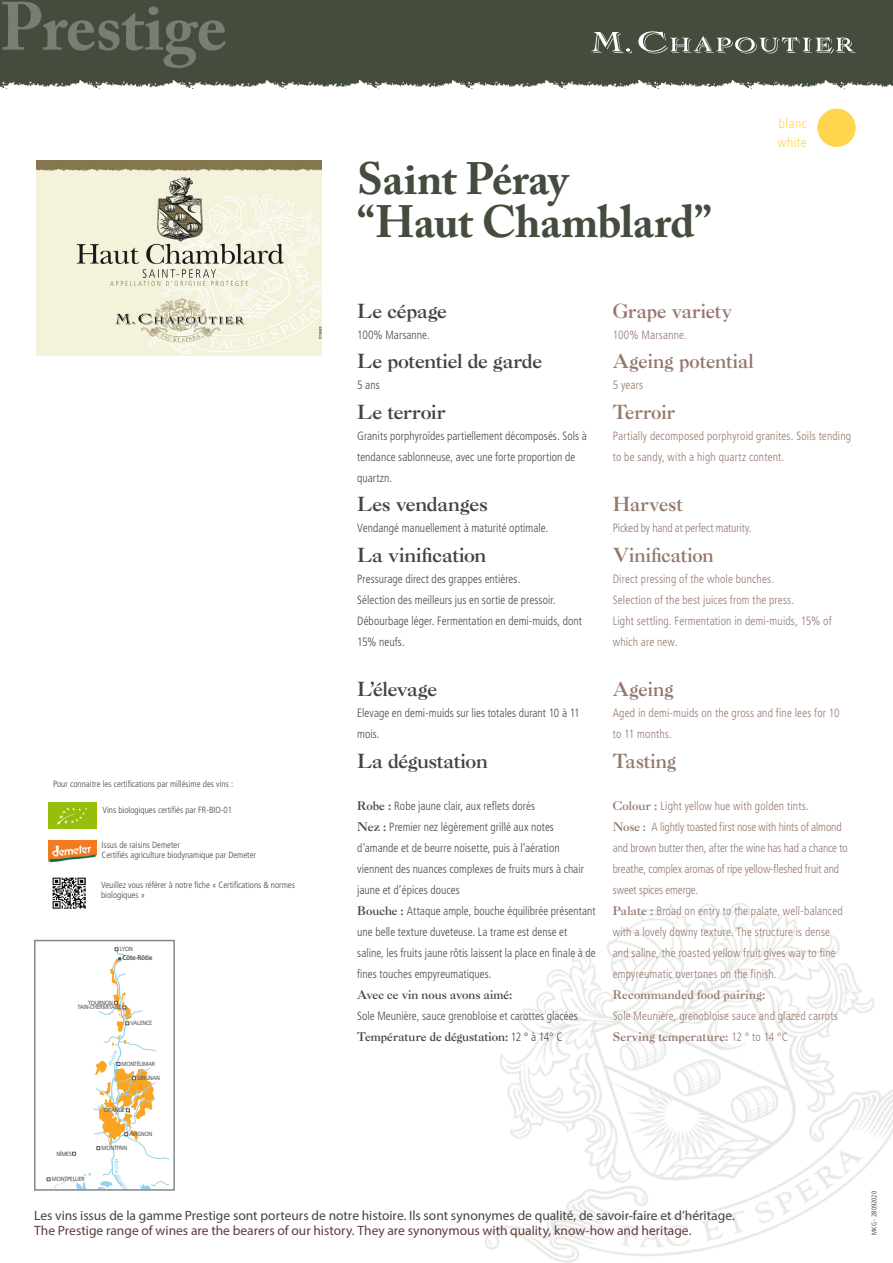
<style>
.page{position:relative;width:893px;height:1263px;background:#fff}
.page>*{position:absolute;margin:0;border:0;box-sizing:border-box;transform-origin:0 0}
.t1{font:700 67.5px "Adobe Caslon Pro";letter-spacing:-.01em;color:#767f71}
.t2{font:700 45px/43.5px "Adobe Caslon Pro";letter-spacing:-.01em;color:#434c3d}
.ss_titre_FR{font:19.5px "Caslon 3 LT Std";letter-spacing:-.015em;color:#474242}
.texte_GB{font:19.5px "Caslon 3 LT Std";color:#95776c;scale:.95 1}
.t3{font:13.5px "Myriad Pro";color:#474242}
.t4{font:13.5px "Myriad Pro";color:#613c38}
.t5{font:300 condensed 13.5px "Frutiger LT Pro";letter-spacing:.025em;color:#fed54d}
.texte_FR{font:300 condensed 12px/21px "Frutiger";letter-spacing:.005em;color:#434c3d;scale:.95 1}
.texte_GB-2{font:300 condensed 12px/21px "Frutiger";letter-spacing:.015em;color:#95776c;scale:.95 1}
.texte_GB-3{font:300 condensed 12px/21px "Frutiger";letter-spacing:-.01em;color:#95776c;scale:.95 1}
.texte_FR-2{font:12px "Caslon 3 LT Std";color:#434c3d;scale:.95 1}
.texte_GB-4{font:12px "Caslon 3 LT Std";letter-spacing:.02em;color:#95776c;scale:.95 1}
.texte_GB-5{font:300 condensed 12px "Frutiger";letter-spacing:-.01em;color:#95776c;scale:.94 1}
.t6{font:300 condensed 9px/10.8px "Frutiger LT Pro";color:#494343}
.t7{font:300 condensed 9px "Frutiger LT Pro";color:#4a4344}
.t8{font:700 7.05px "Frutiger";letter-spacing:-.05em;color:#57585a;scale:.96 1}
.t9{font:300 condensed 6.75px "Frutiger LT Pro";color:#231f20}
.t10{font:6px/4.7px "Frutiger";letter-spacing:-.05em;color:#57585a;text-align:center;scale:.9 1}
.t11{font:5.55px "Frutiger";color:#96d2ed}
.s1{font-family:"Caslon 3 LT Std";font-weight:400;font-stretch:normal}
.s2{font-family:"Frutiger";font-weight:300;font-stretch:condensed}
.s3{font-family:"Caslon 3";font-weight:400;font-stretch:normal}
</style>
<div class="page">
<div style="left:0;top:0;width:893px;height:89px;background:#434c3d"></div>
<img style="left:485px;top:903px;width:408px;height:360px">
<svg style="left:591px;top:32px;width:41px;height:21px"></svg>
<svg style="left:638px;top:31px;width:218px;height:23px;background:#676e62"></svg>
<svg style="left:46px;top:947px;width:122px;height:241px"></svg>
<div style="left:34px;top:940px;width:141px;height:251px;border:2px solid #84888a"></div>
<img style="left:36px;top:161px;width:285px;height:195px">
<img style="left:53px;top:877px;width:32px;height:31px">
<img style="left:48px;top:803px;width:48px;height:26px">
<div style="left:817px;top:109px;width:39px;height:38px;background:#fed54d;border-radius:50%"></div>
<img style="left:48px;top:841px;width:48px;height:22px">
<h1 class="t1" style="left:0;top:-13px;width:229px">Prestige</h1>
<p class="t2" style="left:357px;top:156px;width:356px">Saint Péray<br>“Haut Chamblard”</p>
<p class="t5" style="left:779px;top:115px;width:29px">blanc</p>
<p class="t5" style="left:778px;top:135px;width:30px">white</p>
<p class="t7" style="left:53px;top:779px;width:181px">Pour connaitre les certifications par millésime des vins :</p>
<p class="t6" style="left:103px;top:805px;width:131px">Vins biologiques certifiés par FR-BIO-01</p>
<p class="t6" style="left:102px;top:839px;width:80px">Issus de raisins Demeter</p>
<p class="t6" style="left:102px;top:850px;width:156px">Certifiés agriculture biodynamique par Demeter</p>
<p class="t6" style="left:101px;top:879px;width:195px">Veuillez vous référer à notre fiche « Certifications &amp; normes biologiques »</p>
<p class="t10" style="left:120px;top:947px;width:16px">LYON</p>
<p class="t8" style="left:122px;top:954px;width:33px">Côte-Rôtie</p>
<p class="t10" style="left:77px;top:1000px;width:51px">TOURNON<br>TAIN-L’HERMITAGE</p>
<p class="t10" style="left:130px;top:1021px;width:26px">VALENCE</p>
<p class="t11" style="left:107px;top:1064px;width:17px;rotate:-70deg">Rhône</p>
<p class="t10" style="left:121px;top:1061px;width:39px">MONTÉLIMAR</p>
<p class="t10" style="left:104px;top:1108px;width:25px">ORANGE</p>
<p class="t10" style="left:137px;top:1075px;width:27px">GRIGNAN</p>
<p class="t10" style="left:57px;top:1151px;width:18px">NÎMES</p>
<p class="t10" style="left:52px;top:1177px;width:38px">MONTPELLIER</p>
<p class="t10" style="left:129px;top:1131px;width:27px">AVIGNON</p>
<p class="t10" style="left:102px;top:1145px;width:30px">MONTFRIN</p>
<p class="t11" style="left:119px;top:1158px;width:17px;rotate:85deg">Rhône</p>
<p class="ss_titre_FR" style="left:357px;top:299px;width:91px">Le cépage</p>
<p class="texte_FR" style="left:357px;top:324px;width:78px">100% Marsanne.</p>
<p class="ss_titre_FR" style="left:357px;top:349px;width:187px">Le potentiel de garde</p>
<p class="texte_FR" style="left:357px;top:375px;width:25px">5 ans</p>
<p class="ss_titre_FR" style="left:357px;top:400px;width:90px">Le terroir</p>
<p class="texte_FR" style="left:357px;top:425px;width:243px">Granits porphyroïdes partiellement décomposés. Sols à tendance sablonneuse, avec une forte proportion de quartzn.</p>
<p class="ss_titre_FR" style="left:357px;top:492px;width:132px">Les vendanges</p>
<p class="texte_FR" style="left:357px;top:518px;width:203px">Vendangé manuellement à maturité optimale.</p>
<p class="ss_titre_FR" style="left:357px;top:543px;width:131px">La vinification</p>
<p class="texte_FR" style="left:357px;top:568px;width:173px">Pressurage direct des grappes entières.</p>
<p class="texte_FR" style="left:357px;top:589px;width:211px">Sélection des meilleurs jus en sortie de pressoir.</p>
<p class="texte_FR" style="left:357px;top:610px;width:238px">Débourbage léger. Fermentation en demi-muids, dont<br>15% neufs.</p>
<p class="ss_titre_FR" style="left:357px;top:677px;width:81px">L’élevage</p>
<p class="texte_FR" style="left:357px;top:703px;width:236px">Elevage en demi-muids sur lies totales durant 10 à 11 mois.</p>
<p class="ss_titre_FR" style="left:357px;top:749px;width:132px">La dégustation</p>
<p class="texte_FR" style="left:357px;top:795px;width:189px"><span class="s1">Robe :</span> Robe jaune clair, aux reflets dorés</p>
<p class="texte_FR" style="left:357px;top:816px;width:240px"><span class="s1">Nez :</span> Premier nez légèrement grillé aux notes d’amande et de beurre noisette, puis à l’aération viennent des nuances complexes de fruits murs à chair jaune et d’épices douces</p>
<p class="texte_FR" style="left:357px;top:900px;width:253px"><span class="s1">Bouche :</span> Attaque ample, bouche équilibrée présentant une belle texture duveteuse. La trame est dense et saline, les fruits jaune rôtis laissent la place en finale à de fines touches empyreumatiques.</p>
<p class="texte_FR-2" style="left:357px;top:987px;width:165px">Avec ce vin nous avons aimé:</p>
<p class="texte_FR" style="left:357px;top:1005px;width:234px">Sole Meunière, sauce grenobloise et carottes glacées</p>
<p class="texte_FR-2" style="left:357px;top:1029px;width:218px">Température de dégustation: <span class="s2">12 ° à 14° C</span></p>
<p class="texte_GB" style="left:613px;top:299px;width:127px">Grape variety</p>
<p class="texte_GB-2" style="left:613px;top:324px;width:79px">100% Marsanne.</p>
<p class="texte_GB" style="left:613px;top:349px;width:150px">Ageing potential</p>
<p class="texte_GB-2" style="left:613px;top:375px;width:34px">5 years</p>
<p class="texte_GB" style="left:613px;top:400px;width:67px">Terroir</p>
<p class="texte_GB-2" style="left:613px;top:425px;width:252px">Partially decomposed porphyroid granites. Soils tending to be sandy, with a high quartz content.</p>
<p class="texte_GB" style="left:613px;top:492px;width:75px">Harvest</p>
<p class="texte_GB-5" style="left:613px;top:521px;width:149px">Picked by hand at perfect maturity.</p>
<p class="texte_GB" style="left:613px;top:543px;width:108px">Vinification</p>
<p class="texte_GB-2" style="left:613px;top:568px;width:171px">Direct pressing of the whole bunches.</p>
<p class="texte_GB-2" style="left:613px;top:589px;width:193px">Selection of the best juices from the press.</p>
<p class="texte_GB-2" style="left:613px;top:610px;width:232px">Light settling. Fermentation in demi-muids, 15% of which are new.</p>
<p class="texte_GB" style="left:613px;top:677px;width:66px">Ageing</p>
<p class="texte_GB-2" style="left:613px;top:703px;width:240px">Aged in demi-muids on the gross and fine lees for 10 to 11 months.</p>
<p class="texte_GB" style="left:613px;top:749px;width:69px">Tasting</p>
<p class="texte_GB-2" style="left:613px;top:795px;width:208px"><span class="s1">Colour</span> <span class="s3">:</span> Light yellow hue with golden tints.</p>
<p class="texte_GB-3" style="left:613px;top:816px;width:249px"><span class="s1">Nose :</span> A lightly toasted first nose with hints of almond and brown butter then, after the wine has had a chance to breathe, complex aromas of ripe yellow-fleshed fruit and sweet spices emerge.</p>
<p class="texte_GB-2" style="left:613px;top:900px;width:244px"><span class="s1">Palate :</span> Broad on entry to the palate, well-balanced with a lovely downy texture. The structure is dense and saline, the roasted yellow fruit gives way to fine empyreumatic overtones on the finish.</p>
<p class="texte_GB-4" style="left:613px;top:987px;width:162px">Recommanded food pairing:</p>
<p class="texte_GB-2" style="left:613px;top:1005px;width:239px">Sole Meunière, grenobloise sauce and glazed carrots</p>
<p class="texte_GB-4" style="left:613px;top:1029px;width:186px">Serving temperature: <span class="s2">12 ° to 14 °C</span></p>
<p class="t3" style="left:34px;top:1207px;width:702px">Les vins issus de la gamme Prestige sont porteurs de notre histoire. Ils sont synonymes de qualité, de savoir-faire et d’héritage.</p>
<p class="t4" style="left:34px;top:1222px;width:659px">The Prestige range of wines are the bearers of our history. They are synonymous with quality, know-how and heritage.</p>
<p class="t9" style="left:870px;top:1234px;width:45px;rotate:-90deg">MKG - 28092020</p>
</div>
